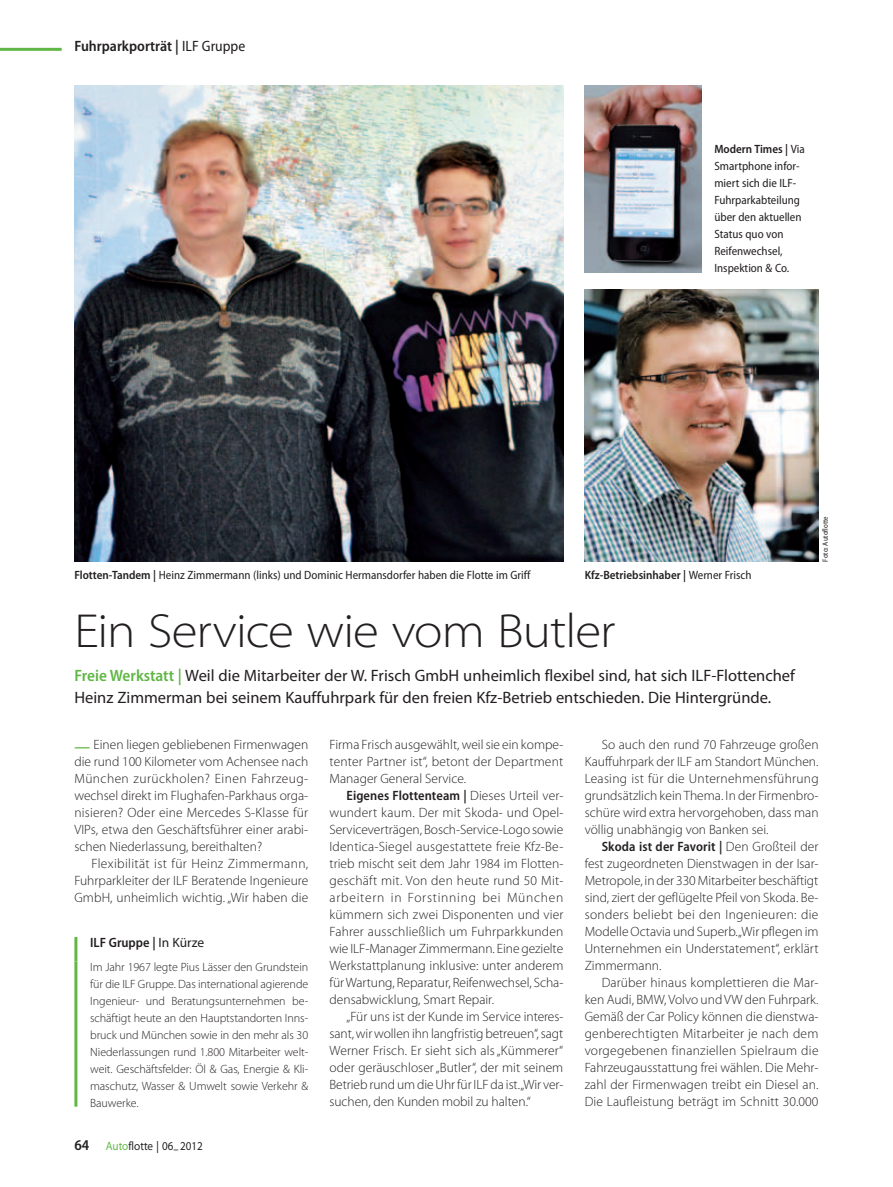
<style>
.page{position:relative;width:893px;height:1187px;background:#fff}
.page>*{position:absolute;margin:0;border:0;box-sizing:border-box;transform-origin:0 0}
.t1{font:300 semi-expanded 48px "Myriad Pro";letter-spacing:-.02em;color:#231f20}
.t2{font:16.5px/22.5px "Myriad Pro";color:#231f20}
.t3{font:600 semi-condensed 15px "Myriad Pro";color:#231f20}
.t4{font:300 13.5px/17px "Myriad Pro";color:#231f20;text-align:justify}
.t5{font:600 semi-condensed 13.5px "Myriad Pro";color:#231f20}
.t6{font:300 12px/17px "Myriad Pro";letter-spacing:-.005em;color:#231f20;text-align:justify}
.t7{font:semi-condensed 12px/17px "Myriad Pro";color:#231f20}
.t8{font:600 semi-condensed 12px "Myriad Pro";color:#231f20}
.t9{font:semi-expanded 12px "Myriad Pro";color:#231f20;scale:.85 1}
.t10{font:semi-condensed 7.5px "Myriad Pro";color:#231f20}
.s1{font-weight:400}
.s2{font-weight:600}
.s3{font-weight:600;font-stretch:semi-condensed;color:#60b745}
.s4{font-weight:600;font-size:15.75px;color:#60b745}
.s5{font-weight:400;font-stretch:normal}
.s6{font-weight:600;font-stretch:semi-condensed;font-size:15px}
.s7{color:#60b745}
.s8{font-weight:600;font-stretch:semi-condensed}
</style>
<div class="page">
<img style="left:74px;top:85px;width:489px;height:476px">
<img style="left:585px;top:289px;width:234px;height:272px">
<img style="left:585px;top:85px;width:117px;height:187px">
<hr style="left:74px;top:936px;width:3px;height:25px;background:#60b745">
<hr style="left:74px;top:961px;width:3px;height:145px;background:#60b745">
<hr style="left:0;top:48px;width:62px;height:3px;background:#60b745">
<p class="t3" style="left:74px;top:38px;width:172px">Fuhrparkporträt | <span class="s1">ILF Gruppe</span></p>
<p class="t7" style="left:714px;top:141px;width:92px"><span class="s2">Modern Times |</span> Via<br>Smartphone infor&shy;miert sich die ILF-<br>Fuhrparkabteilung über den aktuellen<br>Status quo von<br>Reifenwechsel,<br>Inspektion &amp; Co.</p>
<p class="t7" style="left:74px;top:566px;width:457px"><span class="s2">Flotten-Tandem |</span> Heinz Zimmermann (links) und Dominic Hermansdorfer haben die Flotte im Griff</p>
<p class="t8" style="left:585px;top:568px;width:168px">Kfz-Betriebsinhaber | <span class="s1">Werner Frisch</span></p>
<h1 class="t1" style="left:74px;top:604px;width:543px">Ein Service wie vom Butler</h1>
<p class="t2" style="left:74px;top:663px;width:722px"><span class="s3">Freie Werkstatt |</span> Weil die Mitarbeiter der W. Frisch GmbH unheimlich flexibel sind, hat sich ILF-Flottenchef<br>Heinz Zimmerman bei seinem Kauffuhrpark für den freien Kfz-Betrieb entschieden. Die Hintergründe.</p>
<p class="t10" style="left:821px;top:561px;width:47px;rotate:-90deg">Foto: Autoflotte</p>
<p class="t4" style="left:74px;top:736px;width:235px"><span class="s4">—</span> Einen liegen gebliebenen Firmenwagen die rund 100 Kilometer vom Achensee nach München zurückholen? Einen Fahrzeug&shy;wechsel direkt im Flughafen-Parkhaus orga&shy;nisieren? Oder eine Mercedes S-Klasse für VIPs, etwa den Geschäftsführer einer arabi&shy;schen Niederlassung, bereithalten?</p>
<p class="t4" style="left:74px;top:855px;width:235px;text-indent:17px">Flexibilität ist für Heinz Zimmermann, Fuhrparkleiter der ILF Beratende Ingenieure GmbH, unheimlich wichtig. „Wir haben die</p>
<p class="t5" style="left:90px;top:935px;width:116px">ILF Gruppe | <span class="s5">In Kürze</span></p>
<p class="t6" style="left:90px;top:958px;width:220px">Im Jahr 1967 legte Pius Lässer den Grundstein für die ILF Gruppe. Das international agierende Ingenieur- und Beratungsunternehmen be&shy;schäftigt heute an den Hauptstandorten Inns&shy;bruck und München sowie in den mehr als 30<br>Niederlassungen rund 1.800 Mitarbeiter welt&shy;weit. Geschäftsfelder: Öl &amp; Gas, Energie &amp; Kli&shy;maschutz, Wasser &amp; Umwelt sowie Verkehr &amp; Bauwerke.</p>
<p class="t9" style="left:74px;top:1139px;width:152px"><span class="s6">64</span> <span class="s7">Auto</span>flotte | 06–2012</p>
<p class="t4" style="left:330px;top:736px;width:235px">Firma Frisch ausgewählt, weil sie ein kompe&shy;tenter Partner ist“, betont der Department Manager General Service.</p>
<p class="t4" style="left:330px;top:787px;width:235px;text-indent:17px"><span class="s8">Eigenes Flottenteam |</span> Dieses Urteil ver&shy;wundert kaum. Der mit Skoda- und Opel-Serviceverträgen, Bosch-Service-Logo sowie Identica-Siegel ausgestattete freie Kfz-Be&shy;trieb mischt seit dem Jahr 1984 im Flotten&shy;geschäft mit. Von den heute rund 50 Mit&shy;arbeitern in Forstinning bei München kümmern sich zwei Disponenten und vier Fahrer ausschließlich um Fuhrparkkunden wie ILF-Manager Zimmermann. Eine gezielte Werkstattplanung inklusive: unter anderem für Wartung, Reparatur, Reifenwechsel, Scha&shy;densabwicklung, Smart Repair.</p>
<p class="t4" style="left:330px;top:1008px;width:235px;text-indent:17px">„Für uns ist der Kunde im Service interes&shy;sant, wir wollen ihn langfristig betreuen“, sagt Werner Frisch. Er sieht sich als „Kümmerer“ oder geräuschloser „Butler“, der mit seinem Betrieb rund um die Uhr für ILF da ist. „Wir ver&shy;suchen, den Kunden mobil zu halten.“</p>
<p class="t4" style="left:585px;top:736px;width:236px;text-indent:17px">So auch den rund 70 Fahrzeuge großen Kauffuhrpark der ILF am Standort München.<br>Leasing ist für die Unternehmensführung grundsätzlich kein Thema. In der Firmenbro&shy;schüre wird extra hervorgehoben, dass man völlig unabhängig von Banken sei.</p>
<p class="t4" style="left:585px;top:838px;width:235px;text-indent:17px"><span class="s8">Skoda ist der Favorit |</span> Den Großteil der fest zugeordneten Dienstwagen in der Isar-Metropole, in der 330 Mitarbeiter beschäftigt sind, ziert der geflügelte Pfeil von Skoda. Be&shy;sonders beliebt bei den Ingenieuren: die Modelle Octavia und Superb. „Wir pflegen im Unternehmen ein Understatement“, erklärt Zimmermann.</p>
<p class="t4" style="left:585px;top:974px;width:235px;text-indent:17px">Darüber hinaus komplettieren die Mar&shy;ken Audi, BMW, Volvo und VW den Fuhrpark.<br>Gemäß der Car Policy können die dienstwa&shy;genberechtigten Mitarbeiter je nach dem vorgegebenen finanziellen Spielraum die Fahrzeugausstattung frei wählen. Die Mehr&shy;zahl der Firmenwagen treibt ein Diesel an.<br>Die Laufleistung beträgt im Schnitt 30.000</p>
</div>
